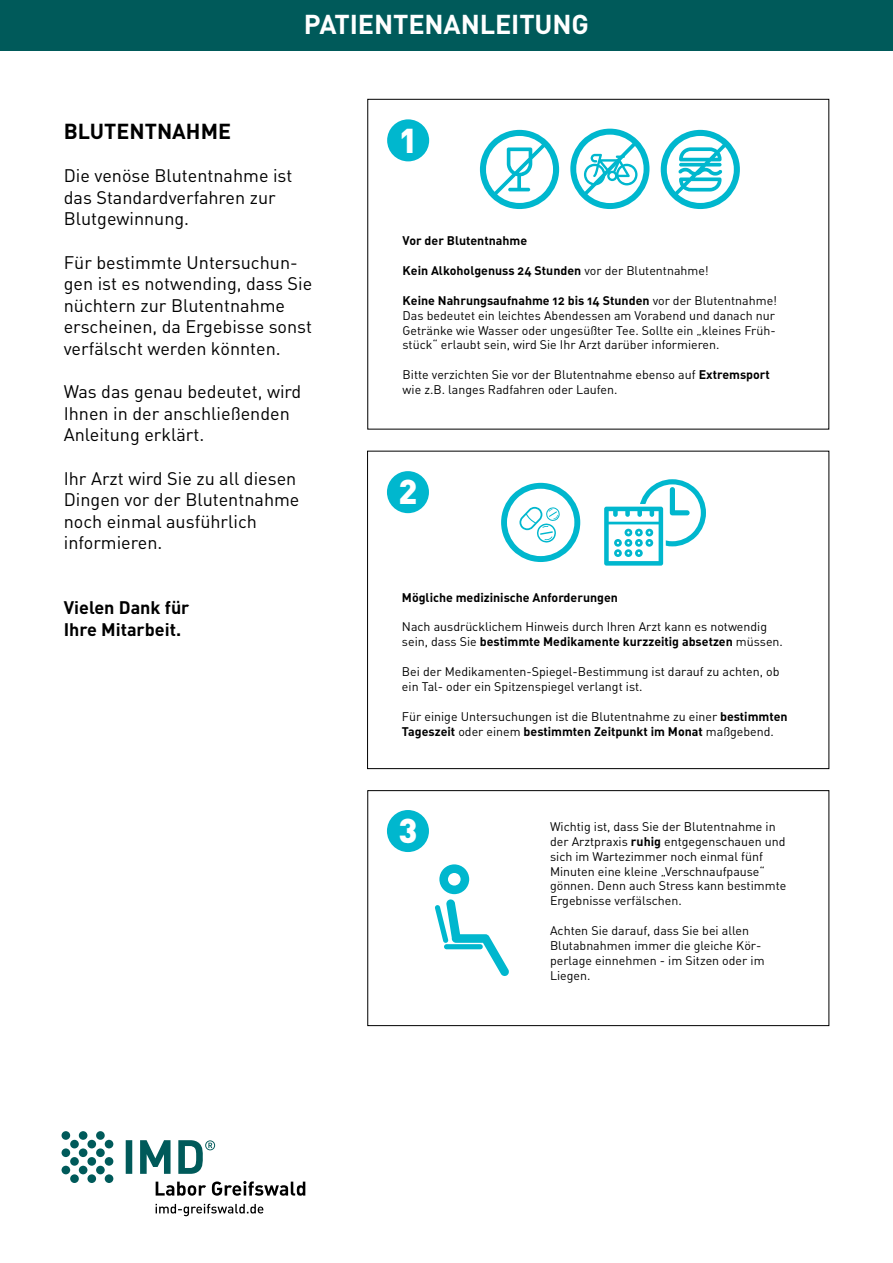
<style>
.page{position:relative;width:893px;height:1263px;background:#fff}
.page>*{position:absolute;margin:0;border:0;box-sizing:border-box;transform-origin:0 0}
.t1{font:900 34.05px "DIN";color:#fff}
.t2{font:700 27px "DINOT";letter-spacing:-.005em;color:#fff}
.t3{font:21.45px "DIN Bold Alternate";color:#000}
.t4{font:18px/21.6px "DIN Regular Alternate";color:#000}
.t5{font:700 18px/21.6px "DIN";color:#000}
.t6{font:12.45px/14.9px "DIN Regular Alternate";color:#000}
.t7{font:12.45px "DIN Bold Alternate";color:#000}
.s1{font-family:"DIN Regular Alternate"}
.s2{font-family:"DIN Bold Alternate"}
</style>
<div class="page">
<div style="left:0;top:0;width:893px;height:50px;background:#005a5a"></div>
<svg style="left:156px;top:1181px;width:149px;height:15px"></svg>
<svg style="left:126px;top:1140px;width:89px;height:34px"></svg>
<svg style="left:62px;top:1131px;width:51px;height:52px"></svg>
<svg style="left:156px;top:1204px;width:107px;height:12px"></svg>
<div style="left:387px;top:119px;width:42px;height:42px;background:#00b7ce;border-radius:50%"></div>
<svg style="left:570px;top:129px;width:79px;height:80px"></svg>
<svg style="left:661px;top:130px;width:79px;height:79px"></svg>
<svg style="left:480px;top:130px;width:79px;height:79px"></svg>
<div style="left:387px;top:471px;width:42px;height:42px;background:#00b7ce;border-radius:50%"></div>
<div style="left:367px;top:451px;width:462px;height:318px;border:1px solid #000"></div>
<svg style="left:604px;top:479px;width:102px;height:87px"></svg>
<svg style="left:501px;top:483px;width:79px;height:79px"></svg>
<div style="left:387px;top:810px;width:42px;height:42px;background:#00b7ce;border-radius:50%"></div>
<div style="left:367px;top:790px;width:462px;height:236px;border:1px solid #000"></div>
<svg style="left:435px;top:864px;width:74px;height:112px"></svg>
<h2 class="t2" style="left:304px;top:7px;width:287px">PATIENTENANLEITUNG</h2>
<h3 class="t3" style="left:64px;top:117px;width:169px">Blutentnahme</h3>
<h3 class="t4" style="left:64px;top:165px;width:230px">Die venöse Blutentnahme ist das Standardverfahren zur<br>Blutgewinnung.</h3>
<h3 class="t4" style="left:64px;top:251px;width:250px">Für bestimmte Untersuchun&shy;gen ist es notwending, dass Sie nüchtern zur Blutentnahme erscheinen, da Ergebisse sonst verfälscht werden könnten.</h3>
<h3 class="t4" style="left:64px;top:381px;width:239px">Was das genau bedeutet, wird<br>Ihnen in der anschließenden<br>Anleitung erklärt.</h3>
<h3 class="t4" style="left:64px;top:467px;width:237px">Ihr Arzt wird Sie zu all diesen<br>Dingen vor der Blutentnahme noch einmal ausführlich informieren.</h3>
<h3 class="t5" style="left:64px;top:596px;width:127px">Vielen Dank für<br>Ihre Mitarbeit.</h3>
<h1 class="t1" style="left:399px;top:118px;width:20px">1</h1>
<p class="t7" style="left:403px;top:233px;width:126px">Vor der Blutentnahme</p>
<p class="t7" style="left:403px;top:262px;width:308px">Kein Alkoholgenuss 24 Stunden <span class="s1">vor der Blutentnahme!</span></p>
<p class="t7" style="left:403px;top:292px;width:376px">Keine Nahrungsaufnahme 12 bis 14 Stunden <span class="s1">vor der Blutentnahme!</span></p>
<p class="t6" style="left:403px;top:308px;width:375px;text-align:justify">Das bedeutet ein leichtes Abendessen am Vorabend und danach nur Getränke wie Wasser oder ungesüßter Tee. Sollte ein „kleines Früh&shy;stück“ erlaubt sein, wird Sie Ihr Arzt darüber informieren.</p>
<p class="t6" style="left:403px;top:367px;width:369px">Bitte verzichten Sie vor der Blutentnahme ebenso auf <span class="s2">Extremsport </span>wie z.B. langes Radfahren oder Laufen.</p>
<h1 class="t1" style="left:398px;top:469px;width:20px">2</h1>
<p class="t7" style="left:402px;top:589px;width:218px">Mögliche medizinische Anforderungen</p>
<p class="t6" style="left:402px;top:619px;width:367px">Nach ausdrücklichem Hinweis durch Ihren Arzt kann es notwendig</p>
<p class="t7" style="left:402px;top:634px;width:382px"><span class="s1">sein, dass Sie</span> bestimmte Medikamente kurzzeitig absetzen <span class="s1">müssen.</span></p>
<p class="t6" style="left:402px;top:664px;width:379px">Bei der Medikamenten-Spiegel-Bestimmung ist darauf zu achten, ob ein Tal- oder ein Spitzenspiegel verlangt ist.</p>
<p class="t6" style="left:402px;top:709px;width:387px">Für einige Untersuchungen ist die Blutentnahme zu einer <span class="s2">bestimmten</span></p>
<p class="t7" style="left:402px;top:723px;width:373px">Tageszeit <span class="s1">oder einem</span> bestimmten Zeitpunkt im Monat <span class="s1">maßgebend.</span></p>
<h1 class="t1" style="left:398px;top:808px;width:20px">3</h1>
<p class="t6" style="left:550px;top:819px;width:238px">Wichtig ist, dass Sie der Blutentnahme in der Arztpraxis <span class="s2">ruhig</span> entgegenschauen und sich im Wartezimmer noch einmal fünf Minuten eine kleine „Verschnaufpause“ gönnen. Denn auch Stress kann bestimmte Ergebnisse verfälschen.</p>
<p class="t6" style="left:550px;top:923px;width:216px">Achten Sie darauf, dass Sie bei allen<br>Blutabnahmen immer die gleiche Kör&shy;perlage einnehmen - im Sitzen oder im<br>Liegen.</p>
</div>
